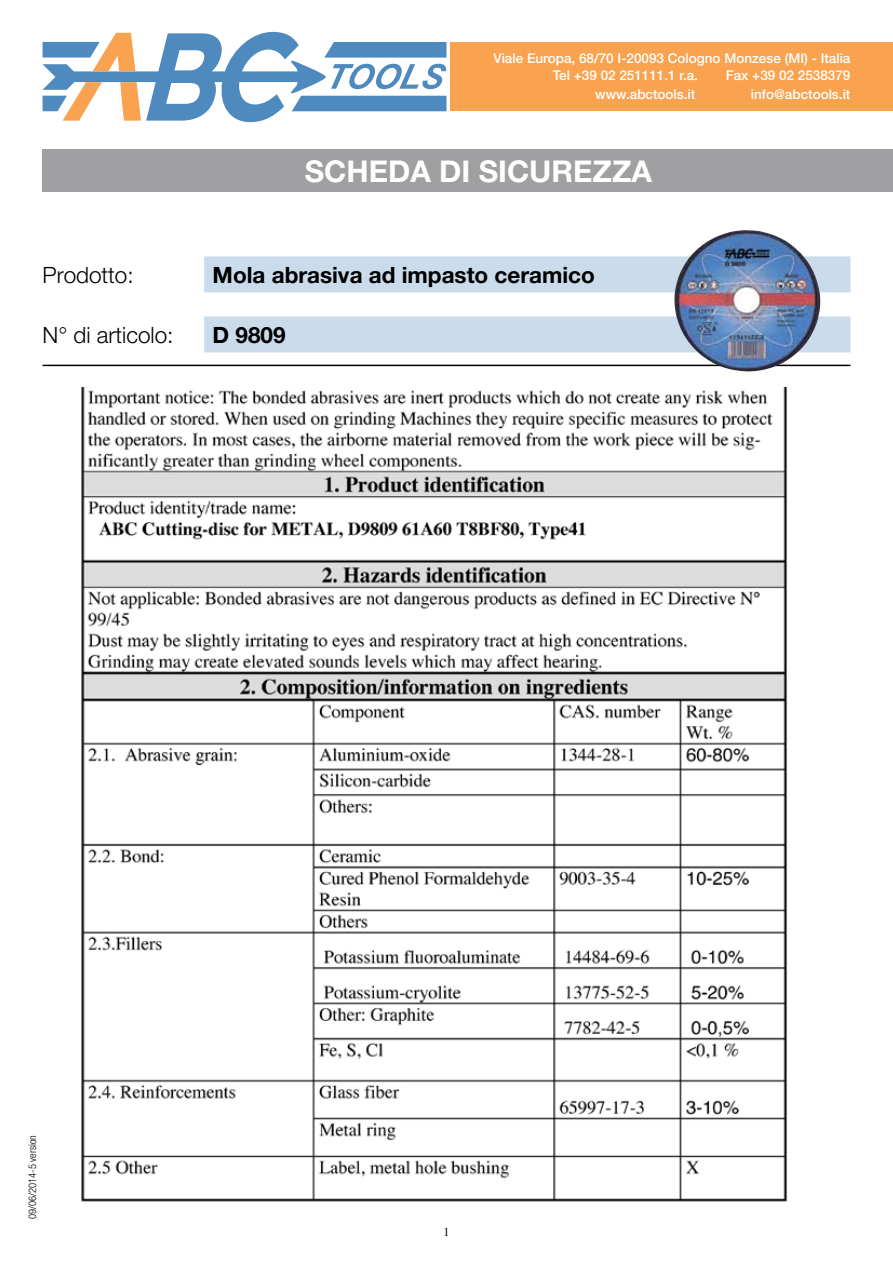
<style>
.page{position:relative;width:893px;height:1263px;background:#fff}
.page>*{position:absolute;margin:0;border:0;box-sizing:border-box;transform-origin:0 0}
.t1{font:700 30px "Helvetica Amos";color:#fff}
.t2{font:700 22.5px "Helvetica Amos";color:#000}
.t3{font:300 22.5px "Helvetica Amos";color:#000}
.t4{font:500 13.5px/16.5px "Helvetica Neue";color:#fff}
.t5{font:12px "Times";color:#000}
.t6{font:300 10.5px "Helvetica Amos Cond";color:#000}
</style>
<div class="page">
<svg style="left:43px;top:32px;width:403px;height:90px"></svg>
<div style="left:450px;top:42px;width:443px;height:69px;background:#f9a350"></div>
<div style="left:43px;top:149px;width:850px;height:42px;background:#a09fa2"></div>
<hr style="left:43px;top:365px;width:807px;height:1px;background:#000">
<div style="left:204px;top:256px;width:646px;height:36px;background:#cadcec"></div>
<div style="left:204px;top:316px;width:646px;height:36px;background:#cadcec"></div>
<img style="left:674px;top:230px;width:146px;height:141px">
<img style="left:81px;top:387px;width:706px;height:815px">
<p class="t4" style="left:553px;top:50px;width:299px;text-indent:-59px">Viale Europa, 68/70 I-20093 Cologno Monzese (MI) - Italia<br>Tel +39 02 251111.1 r.a.</p>
<p class="t4" style="left:726px;top:66px;width:126px">Fax +39 02 2538379</p>
<p class="t4" style="left:595px;top:86px;width:102px">www.abctools.it</p>
<p class="t4" style="left:751px;top:86px;width:101px">info@abctools.it</p>
<h1 class="t1" style="left:305px;top:154px;width:349px">SCHEDA DI SICUREZZA</h1>
<h2 class="t3" style="left:43px;top:262px;width:93px">Prodotto:</h2>
<h2 class="t2" style="left:213px;top:262px;width:384px">Mola abrasiva ad impasto ceramico</h2>
<h2 class="t3" style="left:43px;top:322px;width:132px">N° di articolo:</h2>
<h2 class="t2" style="left:213px;top:322px;width:74px">D 9809</h2>
<p class="t6" style="left:26px;top:1219px;width:85px;rotate:-90deg">09/06/2014-5 version</p>
<p class="t5" style="left:443px;top:1221px;width:7px">1</p>
</div>
